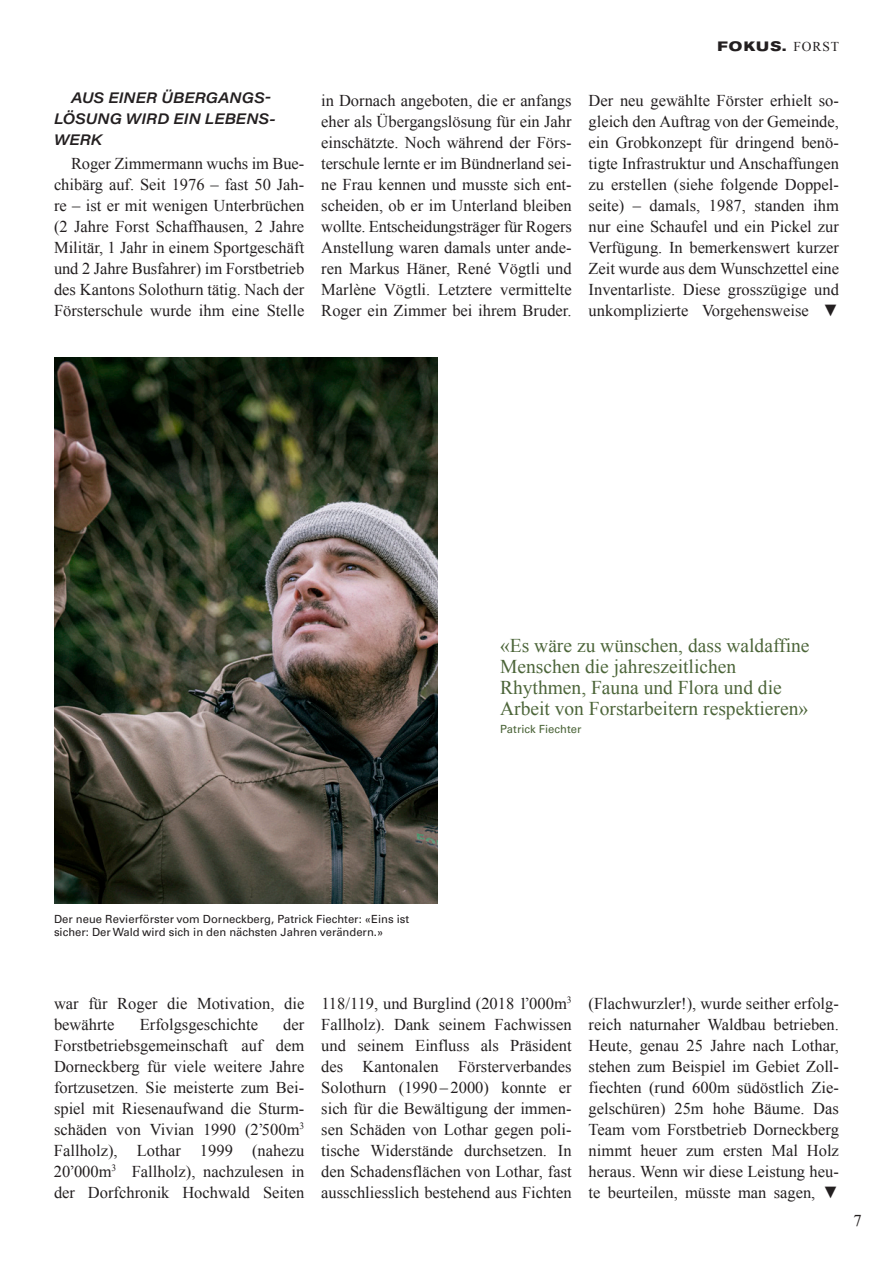
<style>
.page{position:relative;width:893px;height:1263px;background:#fff}
.page>*{position:absolute;margin:0;border:0;box-sizing:border-box;transform-origin:0 0}
.t1{font:19.5px/21px "Times New Roman";color:#4c6539}
.t2{font:16.5px/21px "Times New Roman";color:#231f20;text-align:justify}
.t3{font:15px/21px "Acumin Variable Concept";letter-spacing:.005em;color:#231f20}
.t4{font:700 expanded 13.5px "Akzidenz Grotesk BE";letter-spacing:.09em;color:#231f20}
.t5{font:11.25px/13.5px "Univers";color:#231f20}
.t6{font:11.25px "Univers";color:#4c6539}
.s1{font-family:"Times New Roman";font-weight:400;font-stretch:normal}
</style>
<div class="page">
<img style="left:54px;top:358px;width:384px;height:546px">
<p class="t3" style="left:54px;top:86px;width:223px;text-indent:17px">AUS EINER ÜBERGANGS-<br>LÖSUNG WIRD EIN LEBENS-<br>WERK</p>
<p class="t2" style="left:54px;top:152px;width:252px;text-indent:17px">Roger Zimmermann wuchs im Bue&shy;chibärg auf. Seit 1976 – fast 50 Jah&shy;re – ist er mit wenigen Unterbrüchen (2 Jahre Forst Schaffhausen, 2 Jahre Militär, 1 Jahr in einem Sportgeschäft und 2 Jahre Busfahrer) im Forstbetrieb des Kantons Solothurn tätig. Nach der Försterschule wurde ihm eine Stelle</p>
<p class="t4" style="left:717px;top:39px;width:123px">FOKUS. <span class="s1">FORST</span></p>
<p class="t2" style="left:321px;top:89px;width:252px">in Dornach angeboten, die er anfangs eher als Übergangslösung für ein Jahr einschätzte. Noch während der Förs&shy;terschule lernte er im Bündnerland sei&shy;ne Frau kennen und musste sich ent&shy;scheiden, ob er im Unterland bleiben wollte. Entscheidungsträger für Rogers Anstellung waren damals unter ande&shy;ren Markus Häner, René Vögtli und Marlène Vögtli. Letztere vermittelte Roger ein Zimmer bei ihrem Bruder.</p>
<p class="t2" style="left:589px;top:89px;width:252px">Der neu gewählte Förster erhielt so&shy;gleich den Auftrag von der Gemeinde, ein Grobkonzept für dringend benö&shy;tigte Infrastruktur und Anschaffungen zu erstellen (siehe folgende Doppel&shy;seite) – damals, 1987, standen ihm nur eine Schaufel und ein Pickel zur Verfügung. In bemerkenswert kurzer Zeit wurde aus dem Wunschzettel eine Inventarliste. Diese grosszügige und unkomplizierte Vorgehensweise ▼</p>
<p class="t1" style="left:500px;top:634px;width:311px">«Es wäre zu wünschen, dass waldaffine Menschen die jahreszeitlichen Rhythmen, Fauna und Flora und die Arbeit von Forstarbeitern respektieren»</p>
<p class="t6" style="left:500px;top:722px;width:83px">Patrick Fiechter</p>
<p class="t5" style="left:54px;top:912px;width:357px">Der neue Revierförster vom Dorneckberg, Patrick Fiechter: «Eins ist sicher: Der Wald wird sich in den nächsten Jahren verändern.»</p>
<p class="t2" style="left:54px;top:992px;width:252px">war für Roger die Motivation, die bewährte</p>
<p class="t2" style="left:54px;top:1013px;width:252px;text-indent:229px">der Forstbetriebsgemeinschaft auf dem Dorneckberg für viele weitere Jahre fortzusetzen. Sie meisterte zum Bei&shy;spiel mit Riesenaufwand die Sturm&shy;schäden von Vivian 1990 (2’500m<sup>3<br></sup>Fallholz), Lothar 1999 (nahezu 20’000m<sup>3</sup> Fallholz), nachzulesen in der Dorfchronik Hochwald Seiten</p>
<p class="t2" style="left:140px;top:1013px;width:120px">Erfolgsgeschichte</p>
<p class="t2" style="left:321px;top:992px;width:252px">118/119, und Burglind (2018 1’000m<sup>3<br></sup>Fallholz). Dank seinem Fachwissen und seinem Einfluss als Präsident des Kantonalen Försterverbandes Solothurn (1990 – 2000) konnte er sich für die Bewältigung der immen&shy;sen Schäden von Lothar gegen poli&shy;tische Widerstände durchsetzen. In den Schadensflächen von Lothar, fast ausschliesslich bestehend aus Fichten</p>
<p class="t2" style="left:589px;top:992px;width:252px">(Flachwurzler!), wurde seither erfolg&shy;reich naturnaher Waldbau betrieben.<br>Heute, genau 25 Jahre nach Lothar, stehen zum Beispiel im Gebiet Zoll&shy;fiechten (rund 600m südöstlich Zie&shy;gelschüren) 25m hohe Bäume. Das Team vom Forstbetrieb Dorneckberg nimmt heuer zum ersten Mal Holz heraus. Wenn wir diese Leistung heu&shy;te beurteilen, müsste man sagen, ▼</p>
<p class="t2" style="left:853px;top:1209px;width:10px">7</p>
</div>
